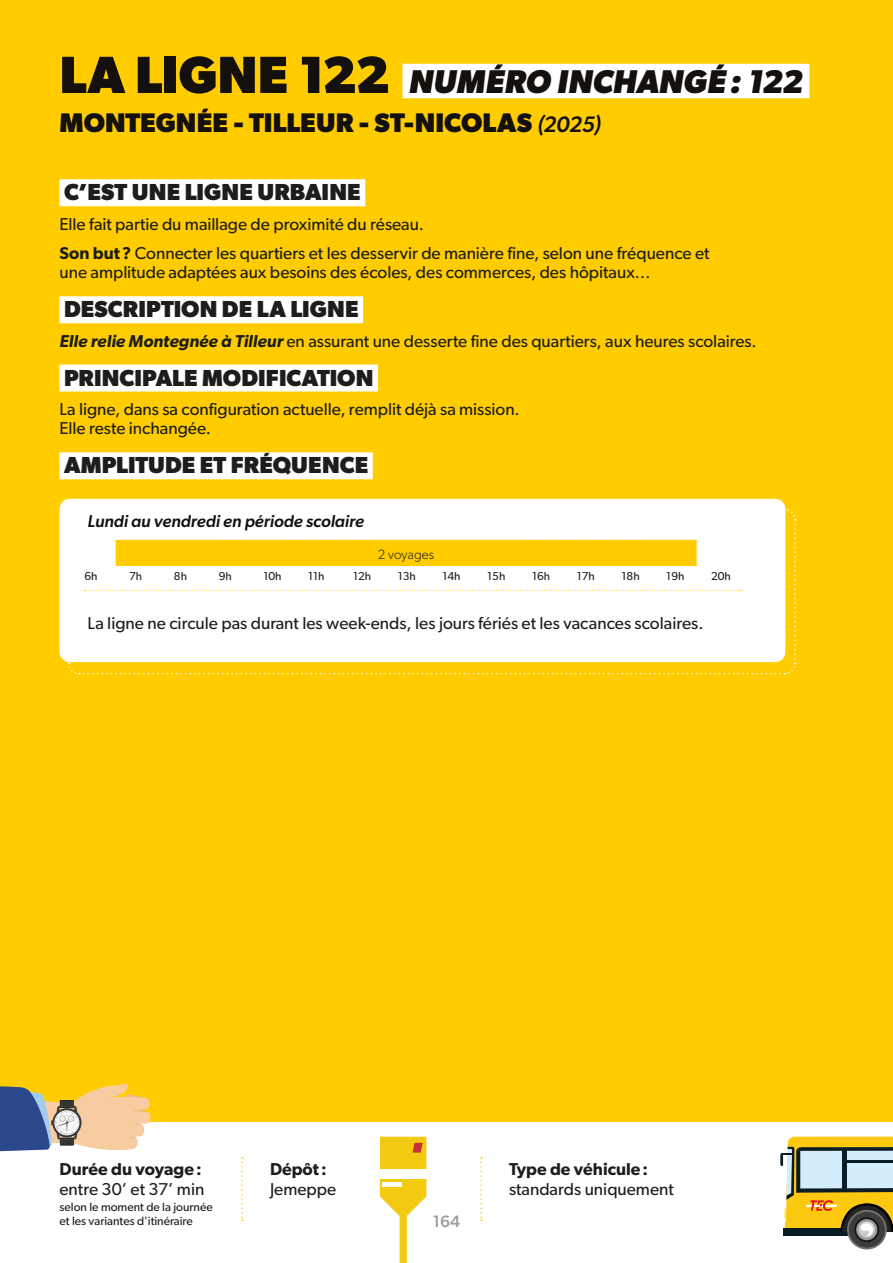
<style>
.page{position:relative;width:893px;height:1263px;background:#fff}
.page>*{position:absolute;margin:0;border:0;box-sizing:border-box;transform-origin:0 0}
.t1{font:700 52.5px "Gibson";color:#13100d}
.t2{font:italic 700 33px "Gibson";letter-spacing:.005em;color:#13100d}
.t3{font:700 27px "Gibson";letter-spacing:.005em;color:#13100d}
.t4{font:700 23.25px "Gibson";letter-spacing:.005em;color:#1d1d1b}
.t5{font:17.25px/29.2px "Gibson";color:#1d1d1b}
.t6{font:600 17.25px "Gibson";color:#1d1d1b}
.t7{font:italic 500 17.25px "Gibson";color:#13100d}
.t8{font:500 16.5px "Gibson";color:#9d9d9c}
.t9{font:300 13.5px "Gibson";letter-spacing:.01em;color:#1d1d1b}
.t10{font:12px/13.5px "Gibson";color:#1d1d1b}
.t11{font:11.55px "Gibson";color:#1d1d1b}
.s1{font-weight:500;font-style:italic;font-size:22.5px}
.s2{font-weight:600}
.s3{font-weight:600;font-style:italic}
</style>
<div class="page">
<div style="left:0;top:0;width:893px;height:1121px;background:#fc0"></div>
<div style="left:847px;top:1210px;width:40px;height:39px;background:#737373;border-radius:50%"></div>
<div style="left:849px;top:1212px;width:36px;height:36px;background:#3d3d3d;border-radius:50%"></div>
<svg style="left:854px;top:1217px;width:25px;height:25px"></svg>
<div style="left:856px;top:1219px;width:21px;height:21px;background:#a2a0a0;border-radius:50%"></div>
<svg style="left:780px;top:1136px;width:113px;height:102px;background:#b3aa72"></svg>
<svg style="left:380px;top:1137px;width:46px;height:126px"></svg>
<div style="left:380px;top:1169px;width:46px;height:10px;background:#fff"></div>
<hr style="left:383px;top:1183px;width:19px;height:4px;background:#fff">
<svg style="left:0;top:1084px;width:152px;height:68px"></svg>
<svg style="left:480px;top:1157px;width:2px;height:64px"></svg>
<svg style="left:241px;top:1157px;width:2px;height:64px"></svg>
<div style="left:402px;top:64px;width:407px;height:34px;background:#fff"></div>
<div style="left:60px;top:179px;width:305px;height:27px;background:#fff"></div>
<div style="left:60px;top:296px;width:303px;height:27px;background:#fff"></div>
<div style="left:60px;top:365px;width:318px;height:27px;background:#fff"></div>
<div style="left:60px;top:452px;width:313px;height:27px;background:#fff"></div>
<div style="left:60px;top:499px;width:725px;height:163px;background:#fff;border-radius:10px"></div>
<svg style="left:67px;top:508px;width:729px;height:167px"></svg>
<h1 class="t1" style="left:60px;top:44px;width:332px">LA LIGNE 122</h1>
<h3 class="t3" style="left:60px;top:107px;width:543px">MONTEGNÉE - TILLEUR - ST-NICOLAS <span class="s1">(2025)</span></h3>
<h2 class="t2" style="left:409px;top:62px;width:396px">NUMÉRO INCHANGÉ: 122</h2>
<h3 class="t4" style="left:64px;top:178px;width:298px">C’EST UNE LIGNE URBAINE</h3>
<p class="t5" style="left:60px;top:209px;width:652px">Elle fait partie du maillage de proximité du réseau.<br><span class="s2">Son but?</span> Connecter les quartiers et les desservir de manière fine, selon une fréquence et</p>
<p class="t5" style="left:60px;top:257px;width:593px">une amplitude adaptées aux besoins des écoles, des commerces, des hôpitaux…</p>
<h3 class="t4" style="left:64px;top:295px;width:296px">DESCRIPTION DE LA LIGNE</h3>
<p class="t5" style="left:60px;top:326px;width:699px"><span class="s3">Elle relie Montegnée à Tilleur</span> en assurant une desserte fine des quartiers, aux heures scolaires.</p>
<h3 class="t4" style="left:64px;top:364px;width:311px">PRINCIPALE MODIFICATION</h3>
<p class="t5" style="left:60px;top:399px;width:462px;line-height:19.5px">La ligne, dans sa configuration actuelle, remplit déjà sa mission.<br>Elle reste inchangée.</p>
<h3 class="t4" style="left:64px;top:451px;width:306px">AMPLITUDE ET FRÉQUENCE</h3>
<p class="t7" style="left:88px;top:510px;width:278px">Lundi au vendredi en période scolaire</p>
<p class="t9" style="left:378px;top:546px;width:58px">2 voyages</p>
<p class="t11" style="left:84px;top:569px;width:15px">6h</p>
<p class="t11" style="left:129px;top:569px;width:15px">7h</p>
<p class="t11" style="left:174px;top:569px;width:15px">8h</p>
<p class="t11" style="left:219px;top:569px;width:15px">9h</p>
<p class="t11" style="left:263px;top:569px;width:20px">10h</p>
<p class="t11" style="left:308px;top:569px;width:18px">11h</p>
<p class="t11" style="left:353px;top:569px;width:20px">12h</p>
<p class="t11" style="left:398px;top:569px;width:20px">13h</p>
<p class="t11" style="left:442px;top:569px;width:20px">14h</p>
<p class="t11" style="left:487px;top:569px;width:20px">15h</p>
<p class="t11" style="left:532px;top:569px;width:20px">16h</p>
<p class="t11" style="left:577px;top:569px;width:20px">17h</p>
<p class="t11" style="left:622px;top:569px;width:20px">18h</p>
<p class="t11" style="left:666px;top:569px;width:20px">19h</p>
<p class="t11" style="left:711px;top:569px;width:21px">20h</p>
<p class="t5" style="left:88px;top:608px;width:617px">La ligne ne circule pas durant les week-ends, les jours fériés et les vacances scolaires.</p>
<p class="t6" style="left:60px;top:1159px;width:144px">Durée du voyage:</p>
<p class="t5" style="left:60px;top:1174px;width:146px">entre 30’ et 37’ min</p>
<p class="t10" style="left:60px;top:1200px;width:155px">selon le moment de la journée et les variantes d'itinéraire</p>
<p class="t6" style="left:270px;top:1159px;width:58px">Dépôt:</p>
<p class="t5" style="left:270px;top:1174px;width:68px">Jemeppe</p>
<p class="t8" style="left:433px;top:1212px;width:29px">164</p>
<p class="t6" style="left:509px;top:1159px;width:141px">Type de véhicule:</p>
<p class="t5" style="left:509px;top:1174px;width:166px">standards uniquement</p>
</div>
